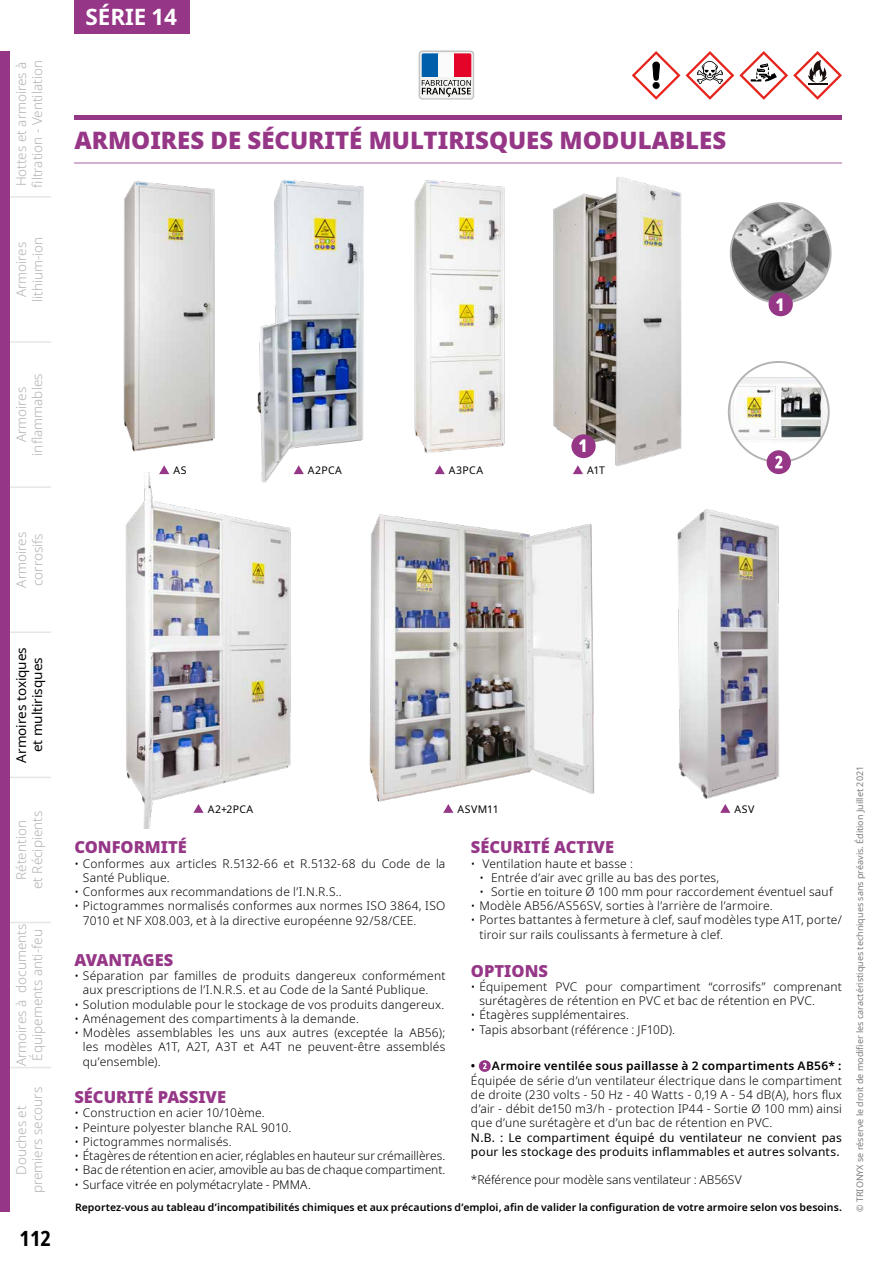
<style>
.page{position:relative;width:893px;height:1263px;background:#fff}
.page>*{position:absolute;margin:0;border:0;box-sizing:border-box;transform-origin:0 0}
.t1{font:900 24px "Noto Sans";color:#963687}
.t2{font:700 22.5px "Noto Sans";color:#fff}
.t3{font:700 condensed 21px "Noto Sans";color:#000}
.t4{font:900 extra-condensed 17.55px "Noto Sans";color:#fff}
.t5{font:900 16.5px "Noto Sans";color:#963687}
.t6{font:300 13.5px/16.2px "Noto Sans";color:#b3b2b2;text-align:center}
.t7{font:13.5px/16.2px "Noto Sans";color:#000;text-align:center}
.t8{font:300 12px/14.2px "Noto Sans";letter-spacing:.015em;color:#000}
.t9{font:300 12px "Noto Sans";letter-spacing:-.005em;color:#000}
.t10{font:12px/14.2px "Noto Sans";letter-spacing:.015em;color:#000}
.t11{font:600 12px "Noto Sans";letter-spacing:.015em;color:#000}
.t12{font:600 10.5px "Noto Sans";color:#000}
.t13{font:10.5px "Noto Sans";letter-spacing:.045em;color:#000}
.t14{font:9px "Noto Sans";color:#7c7b7b}
</style>
<div class="page">
<svg style="left:10px;top:196px;width:41px;height:872px"></svg>
<div style="left:0;top:51px;width:10px;height:1161px;background:#963687"></div>
<div style="left:74px;top:0;width:116px;height:34px;background:#963687"></div>
<hr style="left:74px;top:116px;width:768px;height:4px;background:#963687">
<hr style="left:74px;top:162px;width:768px;height:2px;background:#963687">
<svg style="left:632px;top:51px;width:48px;height:49px"></svg>
<svg style="left:686px;top:51px;width:156px;height:49px"></svg>
<svg style="left:419px;top:50px;width:55px;height:50px"></svg>
<div style="left:422px;top:53px;width:17px;height:23px;background:#005fab"></div>
<div style="left:439px;top:53px;width:15px;height:23px;background:#fbfbfb"></div>
<div style="left:454px;top:53px;width:17px;height:23px;background:#e40429"></div>
<img style="left:123px;top:181px;width:92px;height:271px">
<img style="left:257px;top:180px;width:107px;height:292px">
<img style="left:414px;top:180px;width:91px;height:273px">
<img style="left:125px;top:472px;width:179px;height:357px">
<img style="left:369px;top:514px;width:225px;height:288px">
<img style="left:677px;top:509px;width:102px;height:290px">
<svg style="left:159px;top:465px;width:10px;height:9px"></svg>
<svg style="left:193px;top:804px;width:11px;height:9px"></svg>
<svg style="left:294px;top:465px;width:10px;height:9px"></svg>
<svg style="left:435px;top:465px;width:10px;height:9px"></svg>
<svg style="left:443px;top:804px;width:10px;height:9px"></svg>
<svg style="left:720px;top:804px;width:10px;height:9px"></svg>
<img style="left:731px;top:203px;width:100px;height:100px;border-radius:50px">
<div style="left:730px;top:202px;width:102px;height:102px;border:2px solid #b3b2b2;border-radius:50%"></div>
<div style="left:769px;top:292px;width:24px;height:24px;background:#963687;border-radius:50%"></div>
<img style="left:553px;top:177px;width:129px;height:290px">
<svg style="left:573px;top:465px;width:10px;height:9px"></svg>
<div style="left:571px;top:434px;width:25px;height:24px;background:#963687;border-radius:50%"></div>
<img style="left:729px;top:367px;width:100px;height:90px">
<div style="left:728px;top:361px;width:102px;height:102px;border:2px solid #b3b2b2;border-radius:50%"></div>
<div style="left:767px;top:450px;width:24px;height:24px;background:#963687;border-radius:50%"></div>
<svg style="left:775px;top:456px;width:7px;height:12px"></svg>
<svg style="left:479px;top:1060px;width:12px;height:12px"></svg>
<svg style="left:483px;top:1063px;width:4px;height:6px"></svg>
<p class="t6" style="left:13px;top:188px;width:129px;text-align:left;rotate:-90deg">Hottes et armoires à filtration - Ventilation</p>
<p class="t6" style="left:14px;top:302px;width:67px;rotate:-90deg">Armoires lithium-ion</p>
<h2 class="t2" style="left:85px;top:1px;width:93px">SÉRIE 14</h2>
<h1 class="t1" style="left:74px;top:122px;width:653px">ARMOIRES DE SÉCURITÉ MULTIRISQUES MODULABLES</h1>
<h3 class="t4" style="left:776px;top:291px;width:10px">1</h3>
<p class="t6" style="left:13px;top:456px;width:84px;rotate:-90deg">Armoires inflammables</p>
<p class="t6" style="left:14px;top:587px;width:57px;text-align:left;rotate:-90deg">Armoires corrosifs</p>
<p class="t7" style="left:13px;top:763px;width:117px;rotate:-90deg">Armoires toxiques et multirisques</p>
<p class="t6" style="left:13px;top:889px;width:80px;rotate:-90deg">Rétention<br>et Récipients</p>
<p class="t6" style="left:13px;top:1066px;width:144px;rotate:-90deg">Armoires à documents<br>Équipements anti-feu</p>
<p class="t6" style="left:13px;top:1193px;width:108px;rotate:-90deg">Douches et premiers secours</p>
<h3 class="t3" style="left:20px;top:1223px;width:33px">112</h3>
<p class="t13" style="left:173px;top:463px;width:15px">AS</p>
<p class="t13" style="left:308px;top:463px;width:36px">A2PCA</p>
<p class="t13" style="left:449px;top:463px;width:36px">A3PCA</p>
<h3 class="t4" style="left:578px;top:433px;width:10px">1</h3>
<p class="t13" style="left:587px;top:463px;width:19px">A1T</p>
<p class="t13" style="left:208px;top:801px;width:47px">A2+2PCA</p>
<h3 class="t5" style="left:74px;top:835px;width:114px">CONFORMITÉ</h3>
<p class="t8" style="left:83px;top:856px;width:364px;text-indent:-9px">• Conformes aux articles R.5132-66 et R.5132-68 du Code de la<br>Santé Publique.</p>
<p class="t8" style="left:74px;top:885px;width:269px">• Conformes aux recommandations de l’I.N.R.S..</p>
<p class="t8" style="left:83px;top:899px;width:364px;line-height:15px;text-indent:-9px">• Pictogrammes normalisés conformes aux normes ISO 3864, ISO<br>7010 et NF X08.003, et à la directive européenne 92/58/CEE.</p>
<h3 class="t5" style="left:74px;top:947px;width:100px">AVANTAGES</h3>
<p class="t8" style="left:83px;top:969px;width:364px;text-indent:-9px">• Séparation par familles de produits dangereux conformément aux prescriptions de l’I.N.R.S. et au Code de la Santé Publique.</p>
<p class="t8" style="left:74px;top:997px;width:372px">• Solution modulable pour le stockage de vos produits dangereux.</p>
<p class="t8" style="left:74px;top:1011px;width:286px">• Aménagement des compartiments à la demande.</p>
<p class="t8" style="left:83px;top:1026px;width:364px;text-align:justify;text-indent:-9px">• Modèles assemblables les uns aux autres (exceptée la AB56); les modèles A1T, A2T, A3T et A4T ne peuvent-être assemblés qu’ensemble).</p>
<h3 class="t5" style="left:74px;top:1084px;width:153px">SÉCURITÉ PASSIVE</h3>
<p class="t8" style="left:74px;top:1106px;width:192px">• Construction en acier 10/10ème.</p>
<p class="t8" style="left:74px;top:1120px;width:218px">• Peinture polyester blanche RAL 9010.</p>
<p class="t8" style="left:74px;top:1134px;width:159px">• Pictogrammes normalisés.</p>
<p class="t9" style="left:74px;top:1147px;width:372px">• Étagères de rétention en acier, réglables en hauteur sur crémaillères.</p>
<p class="t9" style="left:74px;top:1161px;width:372px">• Bac de rétention en acier, amovible au bas de chaque compartiment.</p>
<p class="t8" style="left:74px;top:1177px;width:238px">• Surface vitrée en polymétacrylate - PMMA.</p>
<p class="t13" style="left:457px;top:801px;width:43px">ASVM11</p>
<p class="t13" style="left:734px;top:801px;width:21px">ASV</p>
<h3 class="t5" style="left:471px;top:835px;width:145px">SÉCURITÉ ACTIVE</h3>
<p class="t8" style="left:471px;top:856px;width:163px">• Ventilation haute et basse :</p>
<p class="t8" style="left:479px;top:870px;width:241px">• Entrée d’air avec grille au bas des portes,</p>
<p class="t8" style="left:479px;top:885px;width:355px">• Sortie en toiture Ø 100 mm pour raccordement éventuel sauf</p>
<p class="t8" style="left:471px;top:899px;width:303px">• Modèle AB56/AS56SV, sorties à l’arrière de l’armoire.</p>
<p class="t8" style="left:479px;top:913px;width:364px;text-indent:-9px">• Portes battantes à fermeture à clef, sauf modèles type A1T, porte/ tiroir sur rails coulissants à fermeture à clef.</p>
<h3 class="t5" style="left:471px;top:958px;width:79px">OPTIONS</h3>
<p class="t8" style="left:479px;top:980px;width:364px;text-indent:-9px">• Équipement PVC pour compartiment “corrosifs” comprenant surétagères de rétention en PVC et bac de rétention en PVC.</p>
<p class="t8" style="left:471px;top:1008px;width:160px">• Étagères supplémentaires.</p>
<p class="t8" style="left:471px;top:1022px;width:206px">• Tapis absorbant (référence : JF10D).</p>
<p class="t11" style="left:471px;top:1057px;width:372px">• Armoire ventilée sous paillasse à 2 compartiments AB56* :</p>
<p class="t8" style="left:471px;top:1073px;width:373px;text-align:justify">Équipée de série d’un ventilateur électrique dans le compartiment de droite (230 volts - 50 Hz - 40 Watts - 0,19 A - 54 dB(A), hors flux d’air - débit de150 m3/h - protection IP44 - Sortie Ø 100 mm) ainsi que d’une surétagère et d’un bac de rétention en PVC.</p>
<p class="t10" style="left:471px;top:1130px;width:372px">N.B. : Le compartiment équipé du ventilateur ne convient pas pour les stockage des produits inflammables et autres solvants.</p>
<p class="t9" style="left:471px;top:1171px;width:272px">*Référence pour modèle sans ventilateur : AB56SV</p>
<p class="t12" style="left:75px;top:1200px;width:768px">Reportez-vous au tableau d’incompatibilités chimiques et aux précautions d’emploi, afin de valider la configuration de votre armoire selon vos besoins.</p>
<p class="t14" style="left:853px;top:1212px;width:447px;rotate:-90deg">© TRIONYX se réserve le droit de modifier les caractéristiques techniques sans préavis. Édition Juillet 2021</p>
</div>
